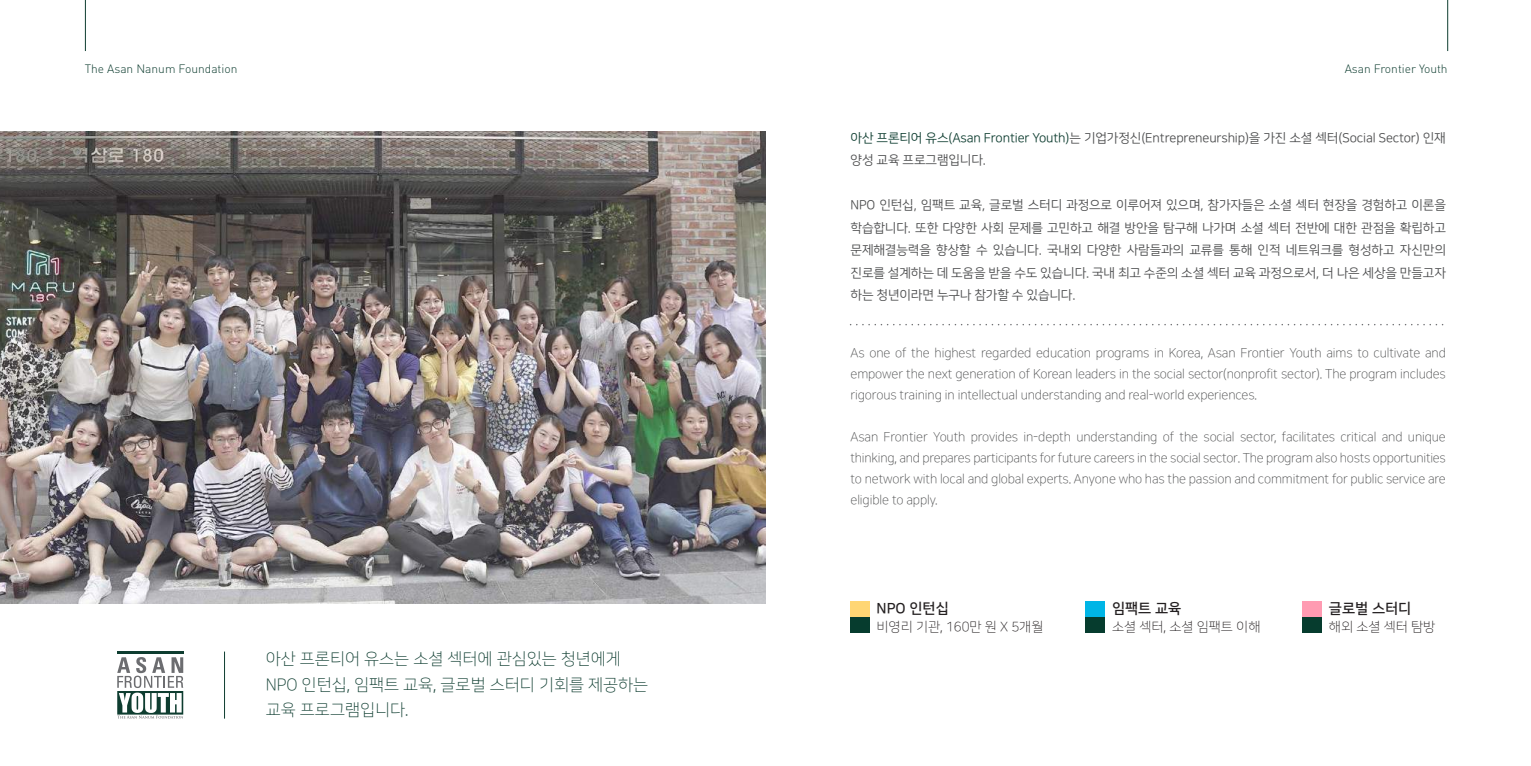
<style>
.page{position:relative;width:1531px;height:766px;background:#fff}
.page>*{position:absolute;margin:0;border:0;box-sizing:border-box;transform-origin:0 0}
.t1{font:16.5px/25.5px "Nanum Square OTFL";color:#0e3d30}
.t2{font:14.4px "Nanum Square OTFB";color:#231f20}
.t3{font:13.2px "Nanum Square OTFL";color:#231f20}
.t4{font:12.75px/21px "Nanum Square OTFL";letter-spacing:-.01em;color:#4b4c4d;text-align:justify}
.t5{font:12.75px/22.5px "Nanum Square OTFR";letter-spacing:-.01em;color:#4b4c4d}
.t6{font:300 12px "DIN Pro";color:#0e3d30}
.s1{color:#0e3d30}
</style>
<div class="page">
<hr style="left:85px;top:0;width:1px;height:51px;background:#0e3d30">
<svg style="left:850px;top:324px;width:594px;height:1px"></svg>
<hr style="left:1447px;top:0;width:1px;height:51px;background:#0e3d30">
<img style="left:0;top:131px;width:765px;height:472px">
<hr style="left:224px;top:651px;width:1px;height:67px;background:#0e3d30">
<hr style="left:117px;top:651px;width:66px;height:3px;background:#0e3d30">
<svg style="left:117px;top:657px;width:66px;height:61px"></svg>
<div style="left:1302px;top:601px;width:19px;height:16px;background:#ff9bb2"></div>
<div style="left:1302px;top:617px;width:19px;height:15px;background:#063c2e"></div>
<div style="left:850px;top:616px;width:20px;height:16px;background:#063c2e"></div>
<div style="left:850px;top:601px;width:20px;height:15px;background:#ffd674"></div>
<div style="left:1085px;top:616px;width:19px;height:16px;background:#063c2e"></div>
<div style="left:1085px;top:601px;width:19px;height:15px;background:#00b5e6"></div>
<p class="t6" style="left:85px;top:60px;width:154px">The Asan Nanum Foundation</p>
<p class="t1" style="left:266px;top:646px;width:384px">아산 프론티어 유스는 소셜 섹터에 관심있는 청년에게<br>NPO 인턴십, 임팩트 교육, 글로벌 스터디 기회를 제공하는 교육 프로그램입니다.</p>
<p class="t6" style="left:1344px;top:60px;width:104px">Asan Frontier Youth</p>
<p class="t5" style="left:850px;top:126px;width:597px"><span class="s1">아산 프론티어 유스(Asan Frontier Youth)</span>는 기업가정신(Entrepreneurship)을 가진 소셜 섹터(Social Sector) 인재 양성 교육 프로그램입니다.</p>
<p class="t5" style="left:850px;top:194px;width:597px;text-align:justify">NPO 인턴십, 임팩트 교육, 글로벌 스터디 과정으로 이루어져 있으며, 참가자들은 소셜 섹터 현장을 경험하고 이론을 학습합니다. 또한 다양한 사회 문제를 고민하고 해결 방안을 탐구해 나가며 소셜 섹터 전반에 대한 관점을 확립하고 문제해결능력을 향상할 수 있습니다. 국내외 다양한 사람들과의 교류를 통해 인적 네트워크를 형성하고 자신만의 진로를 설계하는 데 도움을 받을 수도 있습니다. 국내 최고 수준의 소셜 섹터 교육 과정으로서, 더 나은 세상을 만들고자 하는 청년이라면 누구나 참가할 수 있습니다.</p>
<p class="t4" style="left:850px;top:342px;width:597px">As one of the highest regarded education programs in Korea, Asan Frontier Youth aims to cultivate and empower the next generation of Korean leaders in the social sector(nonprofit sector). The program includes rigorous training in intellectual understanding and real-world experiences.</p>
<p class="t4" style="left:850px;top:426px;width:597px">Asan Frontier Youth provides in-depth understanding of the social sector, facilitates critical and unique thinking, and prepares participants for future careers in the social sector. The program also hosts opportunities to network with local and global experts. Anyone who has the passion and commitment for public service are eligible to apply.</p>
<p class="t2" style="left:876px;top:600px;width:74px">NPO 인턴십</p>
<p class="t3" style="left:876px;top:619px;width:168px">비영리 기관, 160만 원 X 5개월</p>
<p class="t2" style="left:1112px;top:600px;width:71px">임팩트 교육</p>
<p class="t3" style="left:1112px;top:619px;width:150px">소셜 섹터, 소셜 임팩트 이해</p>
<p class="t2" style="left:1329px;top:600px;width:84px">글로벌 스터디</p>
<p class="t3" style="left:1329px;top:619px;width:108px">해외 소셜 섹터 탐방</p>
</div>
